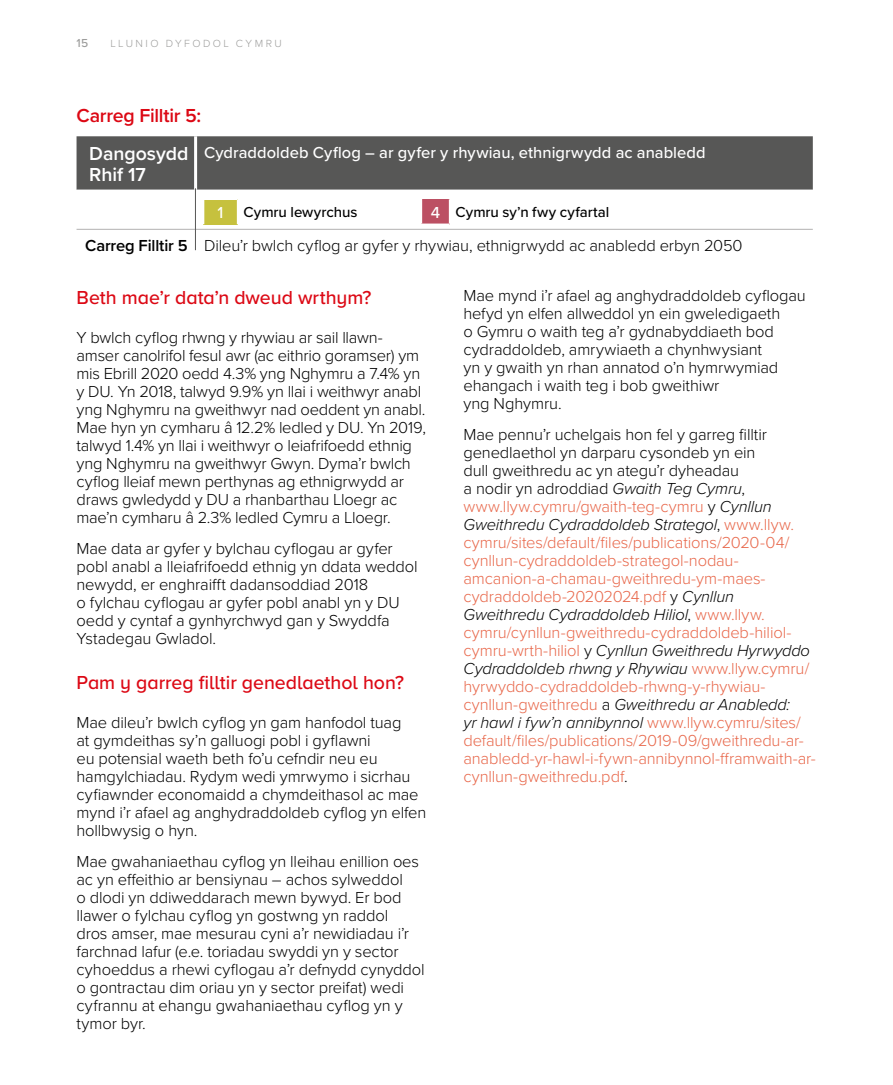
<style>
.page{position:relative;width:893px;height:1085px;background:#fff}
.page>*{position:absolute;margin:0;border:0;box-sizing:border-box;transform-origin:0 0}
.sub_sub_heading__red{font:500 19.5px "Proxima Nova";color:#dc0814}
.Milestone_sub-headin{font:600 19.5px "Proxima Nova";letter-spacing:-.015em;color:#dc0814}
.Body{font:600 19.5px/21px "Proxima Nova";color:#fff}
.Body-2{font:300 16.5px/18px "Proxima Nova";letter-spacing:-.01em;color:#000}
.Body-3{font:300 16.5px/18px "Proxima Nova";letter-spacing:-.01em;color:#e8674a}
.Body-4{font:500 16.5px "Proxima Nova";letter-spacing:.005em;color:#fff}
.Body-5{font:600 16.5px "Proxima Nova";letter-spacing:-.01em;color:#000}
.Body-6{font:500 15px "Proxima Nova";color:#000}
.t1{font:500 12px "Proxima Nova";color:#9d9d9c}
.t2{font:300 10.8px "Proxima Nova";letter-spacing:.23em;color:#9d9d9c}
.s1{color:#000}
.s2{font-style:italic;color:#000}
</style>
<div class="page">
<div style="left:77px;top:136px;width:736px;height:54px;background:#575756"></div>
<svg style="left:77px;top:224px;width:736px;height:27px"></svg>
<hr style="left:77px;top:229px;width:119px;height:1px;background:#b3b2b2">
<hr style="left:196px;top:229px;width:617px;height:1px;background:#b3b2b2">
<hr style="left:194px;top:136px;width:3px;height:54px;background:#fff">
<div style="left:204px;top:199px;width:34px;height:25px;background:#c6c13e"></div>
<hr style="left:450px;top:223px;width:176px;height:2px;background:#fff">
<hr style="left:203px;top:198px;width:35px;height:2px;background:#fff">
<svg style="left:237px;top:200px;width:1px;height:24px"></svg>
<svg style="left:422px;top:199px;width:28px;height:24px"></svg>
<hr style="left:421px;top:223px;width:29px;height:2px;background:#fff">
<hr style="left:195px;top:188px;width:1px;height:62px;background:#575756">
<p class="t1" style="left:77px;top:34px;width:13px">15</p>
<p class="t2" style="left:111px;top:35px;width:173px">LLUNIO DYFODOL CYMRU</p>
<h3 class="Milestone_sub-headin" style="left:77px;top:101px;width:126px">Carreg Filltir 5:</h3>
<p class="Body" style="left:89px;top:143px;width:101px">Dangosydd<br>Rhif 17</p>
<p class="Body-4" style="left:204px;top:140px;width:503px">Cydraddoldeb Cyflog – ar gyfer y rhywiau, ethnigrwydd ac anabledd</p>
<p class="Body-4" style="left:218px;top:200px;width:7px">1</p>
<p class="Body-6" style="left:244px;top:201px;width:115px">Cymru lewyrchus</p>
<p class="Body-4" style="left:431px;top:200px;width:11px">4</p>
<p class="Body-6" style="left:456px;top:201px;width:155px">Cymru sy’n fwy cyfartal</p>
<p class="Body-5" style="left:85px;top:233px;width:104px">Carreg Filltir 5</p>
<p class="Body-2" style="left:204px;top:235px;width:540px">Dileu’r bwlch cyflog ar gyfer y rhywiau, ethnigrwydd ac anabledd erbyn 2050</p>
<h3 class="sub_sub_heading__red" style="left:77px;top:282px;width:296px">Beth mae’r data’n dweud wrthym?</h3>
<p class="Body-2" style="left:77px;top:327px;width:351px">Y bwlch cyflog rhwng y rhywiau ar sail llawn&shy;amser canolrifol fesul awr (ac eithrio goramser) ym mis Ebrill 2020 oedd 4.3% yng Nghymru a 7.4% yn y DU. Yn 2018, talwyd 9.9% yn llai i weithwyr anabl yng Nghymru na gweithwyr nad oeddent yn anabl.<br>Mae hyn yn cymharu â 12.2% ledled y DU. Yn 2019, talwyd 1.4% yn llai i weithwyr o leiafrifoedd ethnig yng Nghymru na gweithwyr Gwyn. Dyma’r bwlch cyflog lleiaf mewn perthynas ag ethnigrwydd ar draws gwledydd y DU a rhanbarthau Lloegr ac mae’n cymharu â 2.3% ledled Cymru a Lloegr.</p>
<p class="Body-2" style="left:77px;top:538px;width:343px">Mae data ar gyfer y bylchau cyflogau ar gyfer pobl anabl a lleiafrifoedd ethnig yn ddata weddol newydd, er enghraifft dadansoddiad 2018<br>o fylchau cyflogau ar gyfer pobl anabl yn y DU oedd y cyntaf a gynhyrchwyd gan y Swyddfa Ystadegau Gwladol.</p>
<h3 class="sub_sub_heading__red" style="left:77px;top:667px;width:329px">Pam y garreg filltir genedlaethol hon?</h3>
<p class="Body-2" style="left:77px;top:712px;width:351px">Mae dileu’r bwlch cyflog yn gam hanfodol tuag<br>at gymdeithas sy’n galluogi pobl i gyflawni<br>eu potensial waeth beth fo’u cefndir neu eu hamgylchiadau. Rydym wedi ymrwymo i sicrhau cyfiawnder economaidd a chymdeithasol ac mae mynd i’r afael ag anghydraddoldeb cyflog yn elfen hollbwysig o hyn.</p>
<p class="Body-2" style="left:77px;top:851px;width:350px">Mae gwahaniaethau cyflog yn lleihau enillion oes ac yn effeithio ar bensiynau – achos sylweddol<br>o dlodi yn ddiweddarach mewn bywyd. Er bod llawer o fylchau cyflog yn gostwng yn raddol<br>dros amser, mae mesurau cyni a’r newidiadau i’r farchnad lafur (e.e. toriadau swyddi yn y sector cyhoeddus a rhewi cyflogau a’r defnydd cynyddol o gontractau dim oriau yn y sector preifat) wedi cyfrannu at ehangu gwahaniaethau cyflog yn y tymor byr.</p>
<p class="Body-2" style="left:463px;top:286px;width:344px">Mae mynd i’r afael ag anghydraddoldeb cyflogau hefyd yn elfen allweddol yn ein gweledigaeth<br>o Gymru o waith teg a’r gydnabyddiaeth bod cydraddoldeb, amrywiaeth a chynhwysiant<br>yn y gwaith yn rhan annatod o’n hymrwymiad ehangach i waith teg i bob gweithiwr<br>yng Nghymru.</p>
<p class="Body-3" style="left:463px;top:424px;width:354px"><span class="s1">Mae pennu’r uchelgais hon fel y garreg filltir genedlaethol yn darparu cysondeb yn ein<br>dull gweithredu ac yn ategu’r dyheadau<br>a nodir yn adroddiad</span> <span class="s2">Gwaith Teg Cymru</span><span class="s1">, </span>www.llyw.cymru/gwaith-teg-cymru <span class="s1">y</span> <span class="s2">Cynllun Gweithredu Cydraddoldeb Strategol</span><span class="s1">,</span> www.llyw. cymru/sites/default/files/publications/2020-04/ cynllun-cydraddoldeb-strategol-nodau&shy;amcanion-a-chamau-gweithredu-ym-maes&shy;cydraddoldeb-20202024.pdf <span class="s1">y</span> <span class="s2">Cynllun Gweithredu Cydraddoldeb Hiliol</span><span class="s1">,</span> www.llyw. cymru/cynllun-gweithredu-cydraddoldeb-hiliol&shy;cymru-wrth-hiliol <span class="s1">y</span> <span class="s2">Cynllun Gweithredu Hyrwyddo Cydraddoldeb rhwng y Rhywiau</span> www.llyw.cymru/ hyrwyddo-cydraddoldeb-rhwng-y-rhywiau&shy;cynllun-gweithredu <span class="s1">a</span> <span class="s2">Gweithredu ar Anabledd:<br>yr hawl i fyw’n annibynnol</span> www.llyw.cymru/sites/ default/files/publications/2019-09/gweithredu-ar&shy;anabledd-yr-hawl-i-fywn-annibynnol-fframwaith-ar&shy;cynllun-gweithredu.pdf<span class="s1">.</span></p>
</div>
